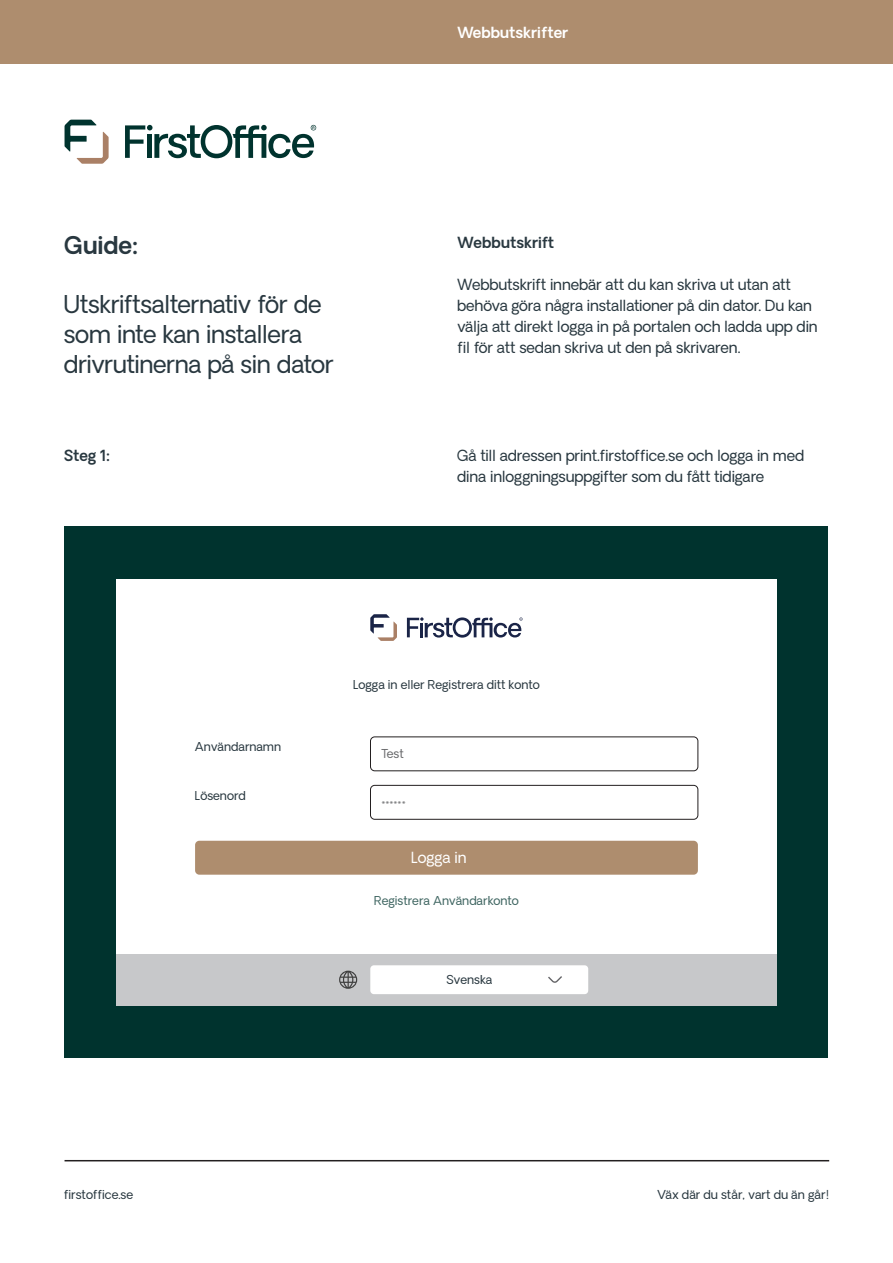
<style>
.page{position:relative;width:893px;height:1263px;background:#fff}
.page>*{position:absolute;margin:0;border:0;box-sizing:border-box;transform-origin:0 0}
.t1{font:24px/30px "Oakes Grotesk";letter-spacing:-.025em;color:#293840}
.t2{font:600 24px "Oakes Grotesk";color:#293840}
.t3{font:15px/21px "Oakes Grotesk";letter-spacing:-.01em;color:#293840}
.t4{font:600 15px "Oakes Grotesk";color:#293840}
.t5{font:600 15px "Oakes Grotesk";color:#fff}
.t6{font:15px "Oakes Grotesk";color:#fff}
.t7{font:12.15px "Oakes Grotesk";color:#293840}
.t8{font:12px "Oakes Grotesk";color:#293840}
.t9{font:12px "Oakes Grotesk";color:#406662}
.t10{font:12px "Oakes Grotesk";color:#696a6c}
</style>
<div class="page">
<div style="left:0;top:0;width:893px;height:64px;background:#ae8d6e"></div>
<hr style="left:65px;top:1160px;width:764px;height:1px;background:#231f20">
<svg style="left:125px;top:125px;width:191px;height:33px"></svg>
<svg style="left:65px;top:120px;width:44px;height:44px"></svg>
<div style="left:65px;top:526px;width:763px;height:532px;background:#00332e"></div>
<div style="left:116px;top:579px;width:661px;height:426px;background:#fff"></div>
<svg style="left:407px;top:617px;width:116px;height:21px"></svg>
<svg style="left:370px;top:614px;width:27px;height:27px"></svg>
<div style="left:370px;top:737px;width:328px;height:34px;border:1px solid #231f20;border-radius:4px"></div>
<div style="left:370px;top:785px;width:328px;height:34px;border:1px solid #231f20;border-radius:4px"></div>
<div style="left:195px;top:841px;width:503px;height:34px;background:#ae8d6e;border-radius:4px"></div>
<div style="left:116px;top:954px;width:661px;height:51px;background:#c7c8ca"></div>
<svg style="left:339px;top:971px;width:18px;height:18px"></svg>
<div style="left:370px;top:965px;width:218px;height:29px;background:#fff;border-radius:4px"></div>
<svg style="left:548px;top:976px;width:14px;height:7px"></svg>
<p class="t5" style="left:457px;top:22px;width:113px">Webbutskrifter</p>
<p class="t2" style="left:64px;top:229px;width:76px">Guide:</p>
<p class="t4" style="left:457px;top:233px;width:99px">Webbutskrift</p>
<p class="t3" style="left:457px;top:275px;width:362px">Webbutskrift innebär att du kan skriva ut utan att behöva göra några installationer på din dator. Du kan välja att direkt logga in på portalen och ladda upp din fil för att sedan skriva ut den på skrivaren.</p>
<p class="t1" style="left:64px;top:290px;width:259px">Utskriftsalternativ för de</p>
<p class="t1" style="left:64px;top:320px;width:272px">som inte kan installera drivrutinerna på sin dator</p>
<p class="t4" style="left:64px;top:445px;width:48px">Steg 1:</p>
<p class="t3" style="left:457px;top:445px;width:349px">Gå till adressen print.firstoffice.se och logga in med dina inloggningsuppgifter som du fått tidigare</p>
<p class="t8" style="left:195px;top:739px;width:88px">Användarnamn</p>
<p class="t8" style="left:195px;top:788px;width:52px">Lösenord</p>
<p class="t8" style="left:353px;top:677px;width:188px">Logga in eller Registrera ditt konto</p>
<p class="t10" style="left:381px;top:746px;width:24px">Test</p>
<p class="t10" style="left:381px;top:798px;width:26px">******</p>
<p class="t6" style="left:411px;top:848px;width:57px">Logga in</p>
<p class="t9" style="left:374px;top:893px;width:146px">Registrera Användarkonto</p>
<p class="t8" style="left:446px;top:972px;width:47px">Svenska</p>
<p class="t7" style="left:64px;top:1187px;width:71px">firstoffice.se</p>
<p class="t7" style="left:657px;top:1187px;width:173px">Väx där du står, vart du än går!</p>
</div>
